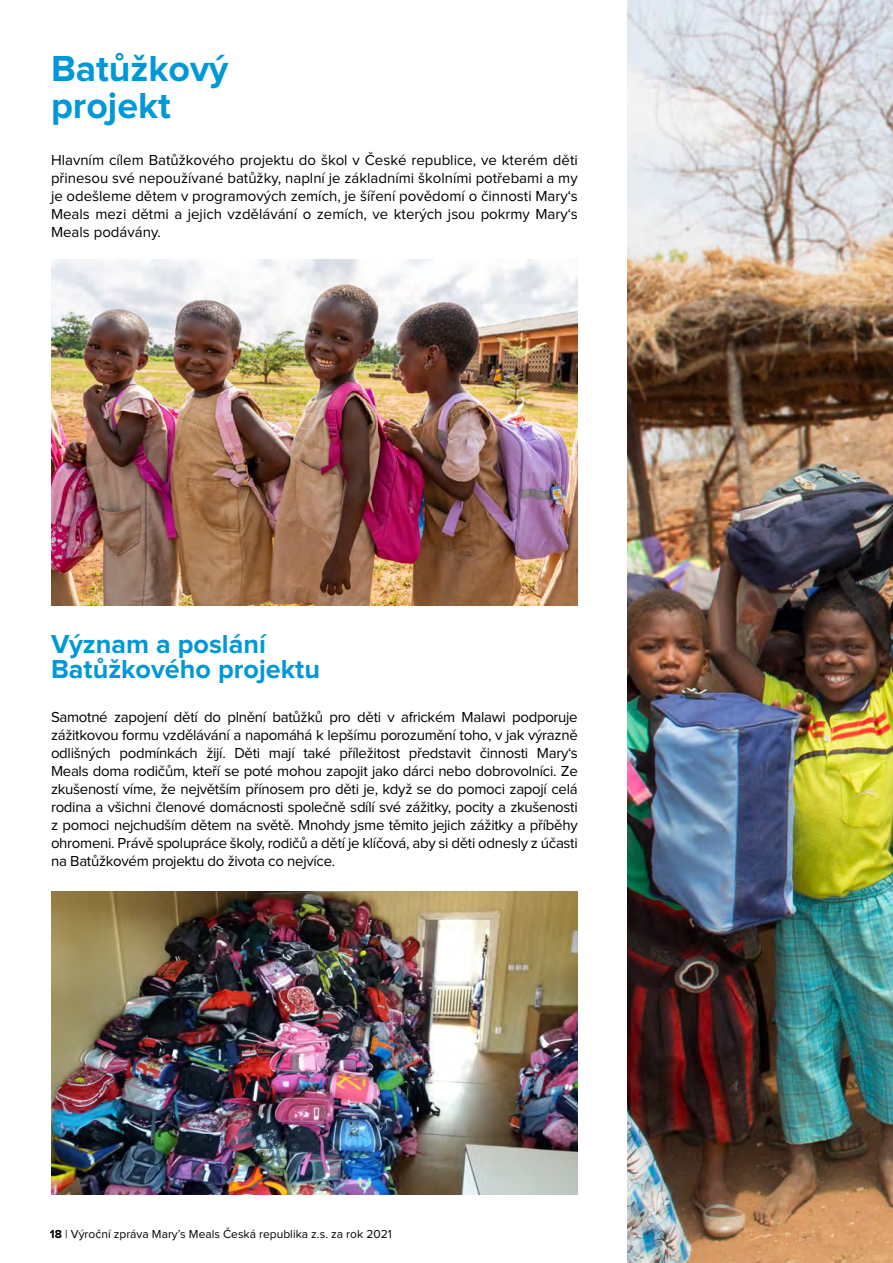
<style>
.page{position:relative;width:893px;height:1263px;background:#fff}
.page>*{position:absolute;margin:0;border:0;box-sizing:border-box;transform-origin:0 0}
.t1{font:700 37.5px/37.5px "Proxima Nova";color:#0098d8}
.t2{font:700 27px/25.5px "Proxima Nova";color:#0098d8}
.t3{font:15px/18px "Proxima Nova";letter-spacing:-.01em;color:#000;text-align:justify}
.t4{font:12px "Proxima Nova";color:#000}
.s1{font-weight:700}
</style>
<div class="page">
<img style="left:51px;top:259px;width:527px;height:347px">
<img style="left:51px;top:892px;width:527px;height:303px">
<img style="left:627px;top:0;width:266px;height:1263px">
<h1 class="t1" style="left:51px;top:51px;width:179px">Batůžkový projekt</h1>
<p class="t3" style="left:51px;top:152px;width:528px">Hlavním cílem Batůžkového projektu do škol v České republice, ve kterém děti přinesou své nepoužívané batůžky, naplní je základními školními potřebami a my je odešleme dětem v programových zemích, je šíření povědomí o činnosti Mary‘s Meals mezi dětmi a jejich vzdělávání o zemích, ve kterých jsou pokrmy Mary‘s Meals podávány.</p>
<h2 class="t2" style="left:51px;top:632px;width:270px">Význam a poslání<br>Batůžkového projektu</h2>
<p class="t3" style="left:51px;top:709px;width:528px">Samotné zapojení dětí do plnění batůžků pro děti v africkém Malawi podporuje zážitkovou formu vzdělávání a napomáhá k lepšímu porozumění toho, v jak výrazně odlišných podmínkách žijí. Děti mají také příležitost představit činnosti Mary‘s Meals doma rodičům, kteří se poté mohou zapojit jako dárci nebo dobrovolníci. Ze zkušeností víme, že největším přínosem pro děti je, když se do pomoci zapojí celá rodina a všichni členové domácnosti společně sdílí své zážitky, pocity a zkušenosti z pomoci nejchudším dětem na světě. Mnohdy jsme těmito jejich zážitky a příběhy ohromeni. Právě spolupráce školy, rodičů a dětí je klíčová, aby si děti odnesly z účasti na Batůžkovém projektu do života co nejvíce.</p>
<p class="t4" style="left:50px;top:1228px;width:343px"><span class="s1">18</span> | Výroční zpráva Mary’s Meals Česká republika z.s. za rok 2021</p>
</div>
